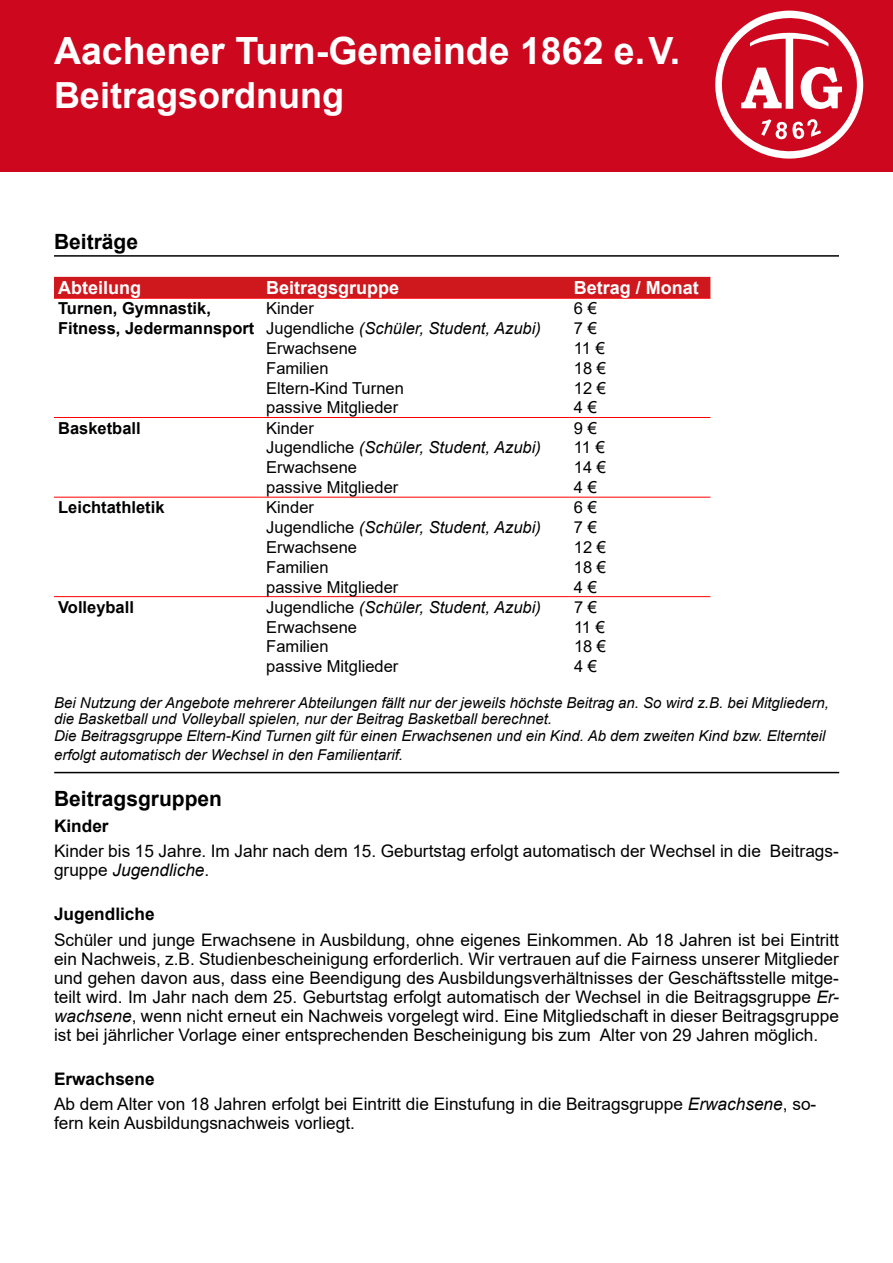
<style>
.page{position:relative;width:893px;height:1263px;background:#fff}
.page>*{position:absolute;margin:0;border:0;box-sizing:border-box;transform-origin:0 0}
.t1{font:700 37.5px "Arial";color:#fff}
.t2{font:700 36px "Arial";color:#fff}
.t3{font:700 21px "Arial";color:#000}
.t4{font:700 18px "Arial";color:#fff}
.t5{font:17.25px/19px "Arial";color:#000}
.t6{font:700 17.25px "Arial";color:#000}
.t7{font:16.5px/19.8px "Arial";color:#000}
.t8{font:700 16.5px/19.8px "Arial";color:#000}
.t9{font:italic 15px/16.5px "Arial";color:#000}
.s1{font-style:italic}
.s2{font-weight:700}
</style>
<div class="page">
<div style="left:0;top:0;width:893px;height:171px;background:#cd071e"></div>
<svg style="left:715px;top:11px;width:148px;height:148px"></svg>
<div style="left:54px;top:277px;width:656px;height:21px;background:#ce181e"></div>
<hr style="left:54px;top:298px;width:208px;height:1px;background:#f00">
<hr style="left:262px;top:298px;width:308px;height:1px;background:#f00">
<hr style="left:570px;top:298px;width:140px;height:1px;background:#f00">
<hr style="left:54px;top:417px;width:208px;height:1px;background:#f00">
<hr style="left:262px;top:417px;width:308px;height:1px;background:#f00">
<hr style="left:570px;top:417px;width:140px;height:1px;background:#f00">
<hr style="left:54px;top:497px;width:208px;height:1px;background:#f00">
<hr style="left:262px;top:497px;width:308px;height:1px;background:#f00">
<hr style="left:570px;top:497px;width:140px;height:1px;background:#f00">
<hr style="left:54px;top:596px;width:208px;height:1px;background:#f00">
<hr style="left:262px;top:596px;width:308px;height:1px;background:#f00">
<hr style="left:570px;top:596px;width:140px;height:1px;background:#f00">
<hr style="left:54px;top:772px;width:785px;height:1px;background:#000">
<hr style="left:54px;top:255px;width:785px;height:2px;background:#000">
<h1 class="t1" style="left:54px;top:25px;width:628px">Aachener Turn-Gemeinde 1862 e. V.</h1>
<h2 class="t2" style="left:54px;top:70px;width:292px">Beitragsordnung</h2>
<p class="t3" style="left:54px;top:227px;width:86px">Beiträge</p>
<p class="t4" style="left:58px;top:275px;width:84px">Abteilung</p>
<p class="t4" style="left:266px;top:275px;width:135px">Beitragsgruppe</p>
<p class="t4" style="left:574px;top:275px;width:127px">Betrag / Monat</p>
<p class="t8" style="left:58px;top:299px;width:198px">Turnen, Gymnastik,<br>Fitness, Jedermannsport</p>
<p class="t7" style="left:266px;top:299px;width:276px">Kinder<br>Jugendliche <span class="s1">(Schüler, Student, Azubi)<br></span>Erwachsene<br>Familien<br>Eltern-Kind Turnen<br>passive Mitglieder</p>
<p class="t7" style="left:574px;top:299px;width:34px">6 €<br>7 €<br>11 €<br>18 €<br>12 €<br>4 €</p>
<p class="t8" style="left:58px;top:418px;width:84px">Basketball</p>
<p class="t7" style="left:266px;top:418px;width:276px">Kinder<br>Jugendliche <span class="s1">(Schüler, Student, Azubi)<br></span>Erwachsene<br>passive Mitglieder</p>
<p class="t7" style="left:574px;top:418px;width:34px">9 €<br>11 €<br>14 €<br>4 €</p>
<p class="t8" style="left:58px;top:498px;width:108px">Leichtathletik</p>
<p class="t7" style="left:266px;top:497px;width:276px">Kinder<br>Jugendliche <span class="s1">(Schüler, Student, Azubi)<br></span>Erwachsene<br>Familien<br>passive Mitglieder</p>
<p class="t7" style="left:574px;top:497px;width:34px">6 €<br>7 €<br>12 €<br>18 €<br>4 €</p>
<p class="t8" style="left:58px;top:597px;width:77px">Volleyball</p>
<p class="t7" style="left:266px;top:597px;width:276px">Jugendliche <span class="s1">(Schüler, Student, Azubi)<br></span>Erwachsene<br>Familien<br>passive Mitglieder</p>
<p class="t7" style="left:574px;top:597px;width:34px">7 €<br>11 €<br>18 €<br>4 €</p>
<p class="t9" style="left:54px;top:694px;width:777px">Bei Nutzung der Angebote mehrerer Abteilungen fällt nur der jeweils höchste Beitrag an. So wird z.B. bei Mitgliedern, die Basketball und Volleyball spielen, nur der Beitrag Basketball berechnet.<br>Die Beitragsgruppe Eltern-Kind Turnen gilt für einen Erwachsenen und ein Kind. Ab dem zweiten Kind bzw. Elternteil</p>
<p class="t9" style="left:54px;top:747px;width:351px">erfolgt automatisch der Wechsel in den Familientarif.</p>
<p class="t3" style="left:54px;top:784px;width:170px">Beitragsgruppen</p>
<p class="t6" style="left:54px;top:813px;width:56px">Kinder</p>
<p class="t5" style="left:54px;top:841px;width:786px">Kinder bis 15 Jahre. Im Jahr nach dem 15. Geburtstag erfolgt automatisch der Wechsel in die Beitrags&shy;gruppe <span class="s1">Jugendliche</span>.</p>
<p class="t6" style="left:54px;top:902px;width:102px">Jugendliche</p>
<p class="t5" style="left:54px;top:930px;width:786px;text-align:justify">Schüler und junge Erwachsene in Ausbildung, ohne eigenes Einkommen. Ab 18 Jahren ist bei Eintritt ein Nachweis, z.B. Studienbescheinigung erforderlich. Wir vertrauen auf die Fairness unserer Mitglieder und gehen davon aus, dass eine Beendigung des Ausbildungsverhältnisses der Geschäftsstelle mitge&shy;teilt wird. Im Jahr nach dem 25. Geburtstag erfolgt automatisch der Wechsel in die Beitragsgruppe <span class="s1">Er&shy;wachsene</span>, wenn nicht erneut ein Nachweis vorgelegt wird. Eine Mitgliedschaft in dieser Beitragsgruppe ist bei jährlicher Vorlage einer entsprechenden Bescheinigung bis zum Alter von 29 Jahren möglich.</p>
<p class="t5" style="left:54px;top:1066px;width:764px;line-height:25.3px"><span class="s2">Erwachsene<br></span>Ab dem Alter von 18 Jahren erfolgt bei Eintritt die Einstufung in die Beitragsgruppe <span class="s1">Erwachsene</span>, so-</p>
<p class="t5" style="left:54px;top:1113px;width:303px">fern kein Ausbildungsnachweis vorliegt.</p>
</div>
